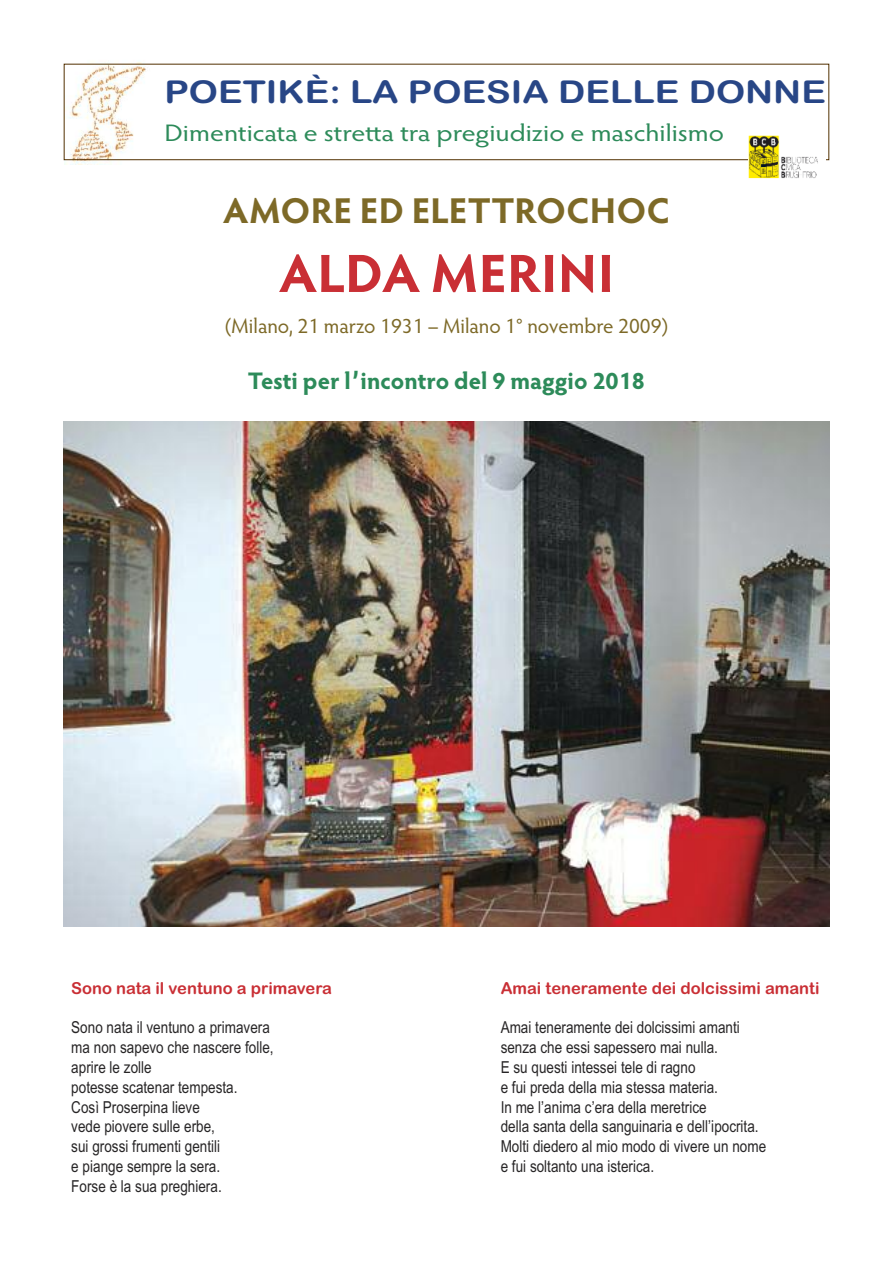
<style>
.page{position:relative;width:893px;height:1263px;background:#fff}
.page>*{position:absolute;margin:0;border:0;box-sizing:border-box;transform-origin:0 0}
.t1{font:700 54px "Hypatia Sans Pro";letter-spacing:.005em;color:#c92f35}
.t2{font:700 36px "Hypatia Sans Pro";letter-spacing:.005em;color:#7d6927}
.t3{font:31.5px "Arial Rounded MT Bold";color:#284686;scale:1.17 1}
.t4{font:24px "Hypatia Sans Pro";letter-spacing:-.005em;color:#2d8b5a;scale:1.17 1}
.t5{font:700 24px "Hypatia Sans Pro";color:#2d8b5a}
.t6{font:21px "Hypatia Sans Pro";color:#7d6927}
.t7{font:16.5px/19.8px "Arial Narrow";color:#272526}
.t8{font:16.5px "Arial Rounded MT Bold";color:#c92f35}
</style>
<div class="page">
<img style="left:64px;top:62px;width:88px;height:102px">
<div style="left:64px;top:64px;width:765px;height:96px;border:1px solid #523000"></div>
<img style="left:64px;top:422px;width:765px;height:504px">
<img style="left:748px;top:135px;width:77px;height:44px">
<h3 class="t3" style="left:164px;top:73px;width:567px">Poetikè: lA PoeSiA delle donne</h3>
<h3 class="t4" style="left:164px;top:124px;width:480px">Dimenticata e stretta tra pregiudizio e maschilismo</h3>
<h2 class="t2" style="left:223px;top:196px;width:448px">AMORE ED ELETTROCHOC</h2>
<h1 class="t1" style="left:279px;top:252px;width:336px">ALDA MERINI</h1>
<p class="t6" style="left:225px;top:317px;width:444px">(Milano, 21 marzo 1931 – Milano 1° novembre 2009)</p>
<h3 class="t5" style="left:248px;top:371px;width:399px">Testi per l’incontro del 9 maggio 2018</h3>
<p class="t8" style="left:71px;top:978px;width:262px">Sono nata il ventuno a primavera</p>
<p class="t7" style="left:71px;top:1018px;width:204px">Sono nata il ventuno a primavera ma non sapevo che nascere folle, aprire le zolle<br>potesse scatenar tempesta.<br>Così Proserpina lieve<br>vede piovere sulle erbe,<br>sui grossi frumenti gentili<br>e piange sempre la sera.<br>Forse è la sua preghiera.</p>
<p class="t8" style="left:501px;top:978px;width:320px">Amai teneramente dei dolcissimi amanti</p>
<p class="t7" style="left:501px;top:1018px;width:267px">Amai teneramente dei dolcissimi amanti senza che essi sapessero mai nulla.<br>E su questi intessei tele di ragno<br>e fui preda della mia stessa materia.<br>In me l’anima c’era della meretrice<br>della santa della sanguinaria e dell’ipocrita.<br>Molti diedero al mio modo di vivere un nome e fui soltanto una isterica.</p>
</div>
